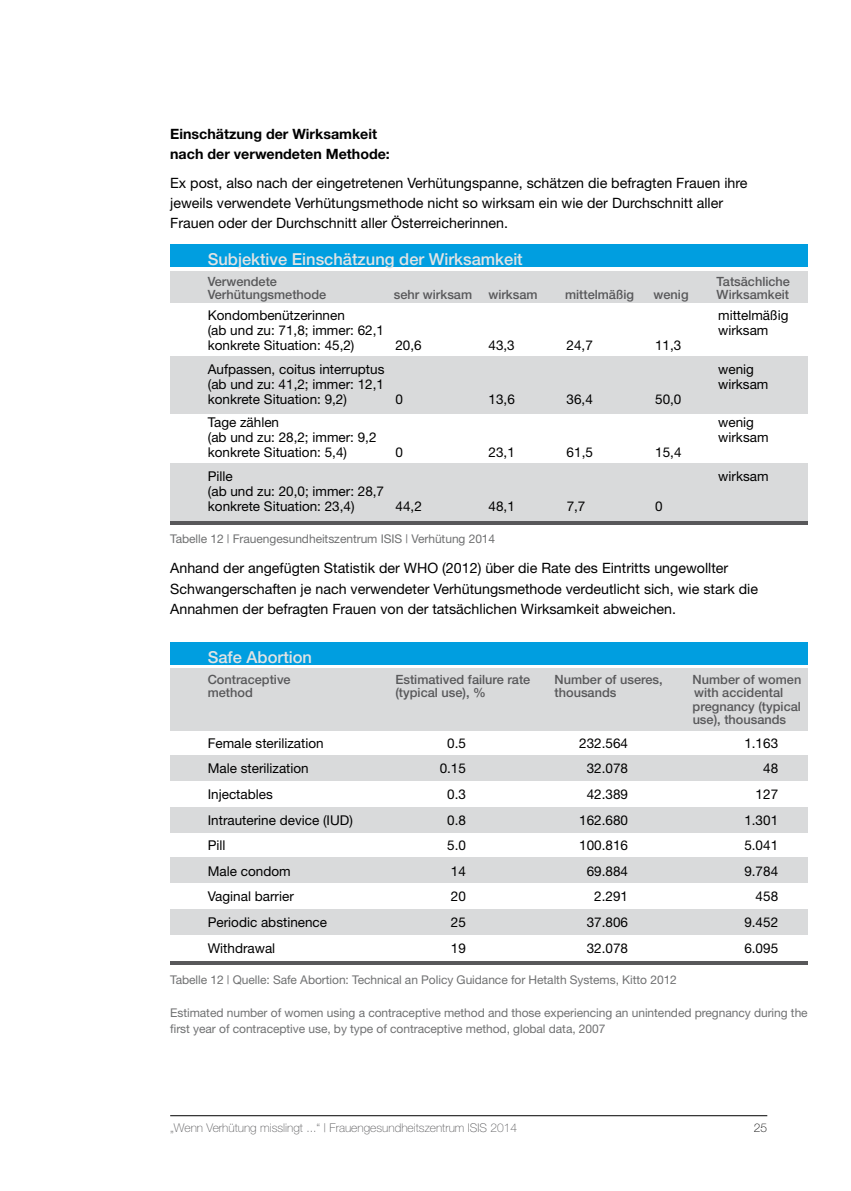
<style>
.page{position:relative;width:851px;height:1191px;background:#fff}
.page>*{position:absolute;margin:0;border:0;box-sizing:border-box;transform-origin:0 0}
.t1{font:500 16.5px "Helvetica Neue";color:#e3e4e4}
.t2{font:14.25px/20.2px "Helvetica Neue";color:#000}
.t3{font:700 14.25px/20.2px "Helvetica Neue";color:#000}
.t4{font:13.5px/15px "Helvetica Neue";color:#000}
.t5{font:500 12.75px/13.5px "Helvetica Neue";color:#58585a}
.t6{font:12px/16.5px "Helvetica Neue";letter-spacing:-.005em;color:#707172}
.t7{font:100 12px "Helvetica Neue";color:#58585a}
.t8{font:100 12px "Helvetica Neue";color:#000}
</style>
<div class="page">
<hr style="left:170px;top:1115px;width:597px;height:1px;background:#000">
<div style="left:170px;top:244px;width:637px;height:23px;background:#009ee0"></div>
<div style="left:170px;top:271px;width:637px;height:31px;background:#d9dadb"></div>
<div style="left:170px;top:356px;width:637px;height:57px;background:#d9dadb"></div>
<div style="left:170px;top:464px;width:637px;height:57px;background:#d9dadb"></div>
<hr style="left:170px;top:521px;width:637px;height:3px;background:#58585a">
<div style="left:170px;top:642px;width:637px;height:22px;background:#009ee0"></div>
<div style="left:170px;top:669px;width:637px;height:62px;background:#d9dadb"></div>
<div style="left:170px;top:755px;width:637px;height:25px;background:#d9dadb"></div>
<div style="left:170px;top:806px;width:637px;height:26px;background:#d9dadb"></div>
<div style="left:170px;top:857px;width:637px;height:26px;background:#d9dadb"></div>
<div style="left:170px;top:909px;width:637px;height:26px;background:#d9dadb"></div>
<hr style="left:170px;top:961px;width:637px;height:3px;background:#58585a">
<p class="t3" style="left:170px;top:123px;width:221px">Einschätzung der Wirksamkeit nach der verwendeten Methode:</p>
<p class="t2" style="left:170px;top:172px;width:578px">Ex post, also nach der eingetretenen Verhütungspanne, schätzen die befragten Frauen ihre jeweils verwendete Verhütungsmethode nicht so wirksam ein wie der Durchschnitt aller<br>Frauen oder der Durchschnitt aller Österreicherinnen.</p>
<p class="t1" style="left:208px;top:250px;width:316px">Subjektive Einschätzung der Wirksamkeit</p>
<p class="t5" style="left:208px;top:274px;width:71px">Verwendete</p>
<p class="t5" style="left:716px;top:274px;width:75px">Tatsächliche</p>
<p class="t5" style="left:208px;top:288px;width:120px">Verhütungsmethode</p>
<p class="t5" style="left:394px;top:288px;width:80px">sehr wirksam</p>
<p class="t5" style="left:488px;top:288px;width:51px">wirksam</p>
<p class="t5" style="left:565px;top:288px;width:70px">mittelmäßig</p>
<p class="t5" style="left:653px;top:288px;width:36px">wenig</p>
<p class="t5" style="left:716px;top:288px;width:74px">Wirksamkeit</p>
<p class="t4" style="left:208px;top:307px;width:139px">Kondombenützerinnen</p>
<p class="t4" style="left:718px;top:307px;width:72px">mittelmäßig</p>
<p class="t4" style="left:208px;top:322px;width:178px">(ab und zu: 71,8; immer: 62,1</p>
<p class="t4" style="left:718px;top:322px;width:52px">wirksam</p>
<p class="t4" style="left:208px;top:337px;width:148px">konkrete Situation: 45,2)</p>
<p class="t4" style="left:395px;top:337px;width:28px">20,6</p>
<p class="t4" style="left:488px;top:337px;width:28px">43,3</p>
<p class="t4" style="left:566px;top:337px;width:28px">24,7</p>
<p class="t4" style="left:655px;top:337px;width:28px">11,3</p>
<p class="t4" style="left:208px;top:361px;width:178px">Aufpassen, coitus interruptus</p>
<p class="t4" style="left:718px;top:361px;width:37px">wenig</p>
<p class="t4" style="left:208px;top:376px;width:178px">(ab und zu: 41,2; immer: 12,1</p>
<p class="t4" style="left:718px;top:376px;width:52px">wirksam</p>
<p class="t4" style="left:208px;top:391px;width:141px">konkrete Situation: 9,2)</p>
<p class="t4" style="left:395px;top:391px;width:9px">0</p>
<p class="t4" style="left:488px;top:391px;width:28px">13,6</p>
<p class="t4" style="left:566px;top:391px;width:28px">36,4</p>
<p class="t4" style="left:655px;top:391px;width:28px">50,0</p>
<p class="t4" style="left:208px;top:414px;width:73px">Tage zählen</p>
<p class="t4" style="left:718px;top:414px;width:37px">wenig</p>
<p class="t4" style="left:208px;top:429px;width:170px">(ab und zu: 28,2; immer: 9,2</p>
<p class="t4" style="left:718px;top:429px;width:52px">wirksam</p>
<p class="t4" style="left:208px;top:444px;width:141px">konkrete Situation: 5,4)</p>
<p class="t4" style="left:395px;top:444px;width:9px">0</p>
<p class="t4" style="left:488px;top:444px;width:28px">23,1</p>
<p class="t4" style="left:566px;top:444px;width:28px">61,5</p>
<p class="t4" style="left:655px;top:444px;width:28px">15,4</p>
<p class="t4" style="left:208px;top:468px;width:26px">Pille</p>
<p class="t4" style="left:718px;top:468px;width:52px">wirksam</p>
<p class="t4" style="left:208px;top:483px;width:178px">(ab und zu: 20,0; immer: 28,7 konkrete Situation: 23,4)</p>
<p class="t4" style="left:395px;top:498px;width:28px">44,2</p>
<p class="t4" style="left:488px;top:498px;width:28px">48,1</p>
<p class="t4" style="left:566px;top:498px;width:20px">7,7</p>
<p class="t4" style="left:655px;top:498px;width:9px">0</p>
<p class="t6" style="left:170px;top:530px;width:326px">Tabelle 12 | Frauengesundheitszentrum ISIS | Verhütung 2014</p>
<p class="t2" style="left:170px;top:558px;width:589px">Anhand der angefügten Statistik der WHO (2012) über die Rate des Eintritts ungewollter<br>Schwangerschaften je nach verwendeter Verhütungsmethode verdeutlicht sich, wie stark die<br>Annahmen der befragten Frauen von der tatsächlichen Wirksamkeit abweichen.</p>
<p class="t1" style="left:208px;top:647px;width:106px">Safe Abortion</p>
<p class="t5" style="left:208px;top:672px;width:84px">Contraceptive</p>
<p class="t5" style="left:395px;top:672px;width:136px">Estimatived failure rate</p>
<p class="t5" style="left:554px;top:672px;width:110px">Number of useres,</p>
<p class="t5" style="left:692px;top:672px;width:110px">Number of women</p>
<p class="t5" style="left:208px;top:685px;width:47px">method</p>
<p class="t5" style="left:395px;top:685px;width:92px">(typical use), %</p>
<p class="t5" style="left:554px;top:685px;width:63px">thousands</p>
<p class="t5" style="left:692px;top:685px;width:110px">with accidental pregnancy (typical use), thousands</p>
<p class="t4" style="left:208px;top:735px;width:117px">Female sterilization</p>
<p class="t4" style="left:447px;top:735px;width:20px">0.5</p>
<p class="t4" style="left:579px;top:735px;width:50px">232.564</p>
<p class="t4" style="left:744px;top:735px;width:35px">1.163</p>
<p class="t4" style="left:208px;top:760px;width:102px">Male sterilization</p>
<p class="t4" style="left:439px;top:760px;width:28px">0.15</p>
<p class="t4" style="left:586px;top:760px;width:43px">32.078</p>
<p class="t4" style="left:763px;top:760px;width:17px">48</p>
<p class="t4" style="left:208px;top:786px;width:67px">Injectables</p>
<p class="t4" style="left:447px;top:786px;width:20px">0.3</p>
<p class="t4" style="left:586px;top:786px;width:43px">42.389</p>
<p class="t4" style="left:755px;top:786px;width:24px">127</p>
<p class="t4" style="left:208px;top:812px;width:147px">Intrauterine device (IUD)</p>
<p class="t4" style="left:447px;top:812px;width:20px">0.8</p>
<p class="t4" style="left:579px;top:812px;width:50px">162.680</p>
<p class="t4" style="left:744px;top:812px;width:35px">1.301</p>
<p class="t4" style="left:208px;top:837px;width:19px">Pill</p>
<p class="t4" style="left:447px;top:837px;width:20px">5.0</p>
<p class="t4" style="left:579px;top:837px;width:50px">100.816</p>
<p class="t4" style="left:744px;top:837px;width:35px">5.041</p>
<p class="t4" style="left:208px;top:863px;width:84px">Male condom</p>
<p class="t4" style="left:451px;top:863px;width:17px">14</p>
<p class="t4" style="left:586px;top:863px;width:43px">69.884</p>
<p class="t4" style="left:744px;top:863px;width:35px">9.784</p>
<p class="t4" style="left:208px;top:889px;width:87px">Vaginal barrier</p>
<p class="t4" style="left:451px;top:889px;width:17px">20</p>
<p class="t4" style="left:594px;top:889px;width:35px">2.291</p>
<p class="t4" style="left:755px;top:889px;width:24px">458</p>
<p class="t4" style="left:208px;top:914px;width:121px">Periodic abstinence</p>
<p class="t4" style="left:451px;top:914px;width:17px">25</p>
<p class="t4" style="left:586px;top:914px;width:43px">37.806</p>
<p class="t4" style="left:744px;top:914px;width:35px">9.452</p>
<p class="t4" style="left:208px;top:940px;width:69px">Withdrawal</p>
<p class="t4" style="left:451px;top:940px;width:17px">19</p>
<p class="t4" style="left:586px;top:940px;width:43px">32.078</p>
<p class="t4" style="left:744px;top:940px;width:35px">6.095</p>
<p class="t6" style="left:170px;top:970px;width:508px">Tabelle 12 | Quelle: Safe Abortion: Technical an Policy Guidance for Hetalth Systems, Kitto 2012</p>
<p class="t6" style="left:170px;top:1003px;width:639px">Estimated number of women using a contraceptive method and those experiencing an unintended pregnancy during the first year of contraceptive use, by type of contraceptive method, global data, 2007</p>
<p class="t7" style="left:170px;top:1121px;width:348px">„Wenn Verhütung misslingt ...“ | Frauengesundheitszentrum ISIS 2014</p>
<p class="t8" style="left:753px;top:1121px;width:15px">25</p>
</div>
